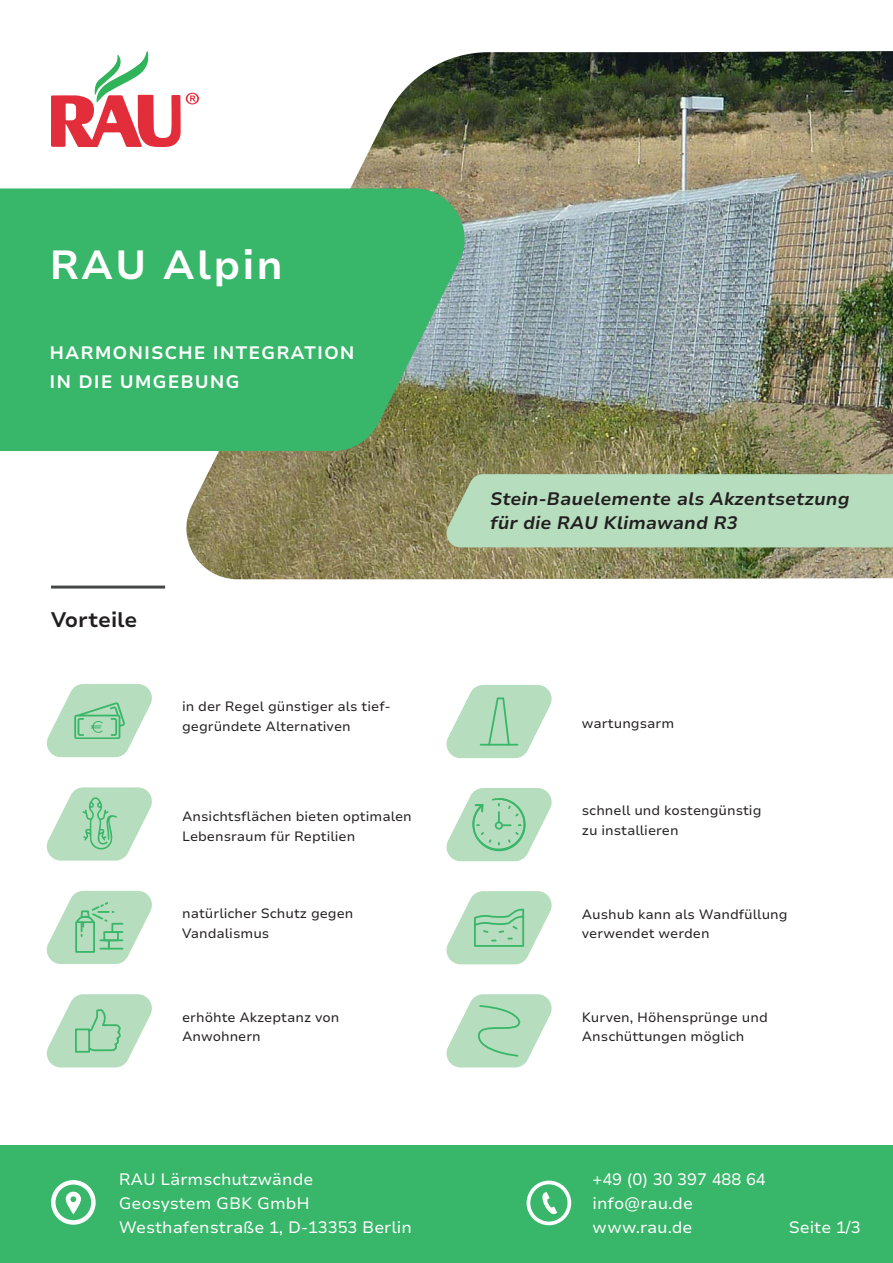
<style>
.page{position:relative;width:893px;height:1263px;background:#fff}
.page>*{position:absolute;margin:0;border:0;box-sizing:border-box;transform-origin:0 0}
.t1{font:700 40.5px "Nunito Sans 7 pt";letter-spacing:.05em;color:#fff}
.t2{font:700 21px "Nunito Sans 7 pt";color:#231f20}
.t3{font:italic 700 18px/24px "Nunito Sans 7 pt";color:#231f20}
.t4{font:700 18px/28.5px "Nunito Sans 7 pt";letter-spacing:.05em;color:#fff}
.t5{font:16.5px/24px "Nunito Sans 7 pt";color:#fff}
.t6{font:13.5px/19.5px "Nunito Sans 7 pt";color:#231f20}
</style>
<div class="page">
<div style="left:0;top:1145px;width:893px;height:118px;background:#38b669"></div>
<svg style="left:527px;top:1180px;width:44px;height:45px"></svg>
<div style="left:51px;top:1180px;width:45px;height:45px;border:4px solid #fff;border-radius:50%"></div>
<svg style="left:66px;top:1191px;width:15px;height:23px"></svg>
<img style="left:186px;top:51px;width:707px;height:528px">
<div style="left:443px;top:474px;width:450px;height:73px;background:#b6ddbd"></div>
<svg style="left:0;top:188px;width:476px;height:263px;background:#41b26b"></svg>
<hr style="left:51px;top:585px;width:114px;height:3px;background:#454647">
<svg style="left:51px;top:51px;width:148px;height:96px"></svg>
<svg style="left:446px;top:994px;width:106px;height:73px"></svg>
<svg style="left:446px;top:788px;width:106px;height:73px"></svg>
<svg style="left:446px;top:685px;width:106px;height:73px"></svg>
<svg style="left:446px;top:891px;width:106px;height:73px"></svg>
<svg style="left:46px;top:787px;width:106px;height:74px"></svg>
<svg style="left:46px;top:891px;width:106px;height:73px"></svg>
<div style="left:103px;top:931px;width:16px;height:10px;border:2px solid #38b669"></div>
<div style="left:108px;top:939px;width:15px;height:10px;border:2px solid #38b669"></div>
<div style="left:99px;top:939px;width:11px;height:10px;border:2px solid #38b669"></div>
<div style="left:111px;top:923px;width:12px;height:10px;border:2px solid #38b669"></div>
<svg style="left:46px;top:684px;width:106px;height:73px"></svg>
<svg style="left:46px;top:994px;width:106px;height:73px"></svg>
<h1 class="t1" style="left:50px;top:235px;width:235px">RAU Alpin</h1>
<h3 class="t4" style="left:50px;top:338px;width:307px">HARMONISCHE INTEGRATION<br>IN DIE UMGEBUNG</h3>
<h2 class="t2" style="left:51px;top:605px;width:88px">Vorteile</h2>
<p class="t6" style="left:182px;top:697px;width:210px">in der Regel günstiger als tief&shy;gegründete Alternativen</p>
<p class="t6" style="left:182px;top:806px;width:231px">Ansichtsflächen bieten optimalen<br>Lebensraum für Reptilien</p>
<p class="t6" style="left:182px;top:903px;width:173px">natürlicher Schutz gegen<br>Vandalismus</p>
<p class="t6" style="left:182px;top:1007px;width:159px">erhöhte Akzeptanz von<br>Anwohnern</p>
<h3 class="t3" style="left:490px;top:486px;width:361px">Stein-Bauelemente als Akzentsetzung für die RAU Klimawand R3</h3>
<p class="t6" style="left:582px;top:713px;width:94px">wartungsarm</p>
<p class="t6" style="left:582px;top:801px;width:181px">schnell und kostengünstig zu installieren</p>
<p class="t6" style="left:582px;top:904px;width:207px">Aushub kann als Wandfüllung verwendet werden</p>
<p class="t6" style="left:582px;top:1007px;width:187px">Kurven, Höhensprünge und<br>Anschüttungen möglich</p>
<p class="t5" style="left:119px;top:1167px;width:295px">RAU Lärmschutzwände<br>Geosystem GBK GmbH<br>Westhafenstraße 1, D-13353 Berlin</p>
<p class="t5" style="left:592px;top:1167px;width:175px">+49 (0) 30 397 488 64 info@rau.de www.rau.de</p>
<p class="t5" style="left:789px;top:1215px;width:73px">Seite 1/3</p>
</div>
